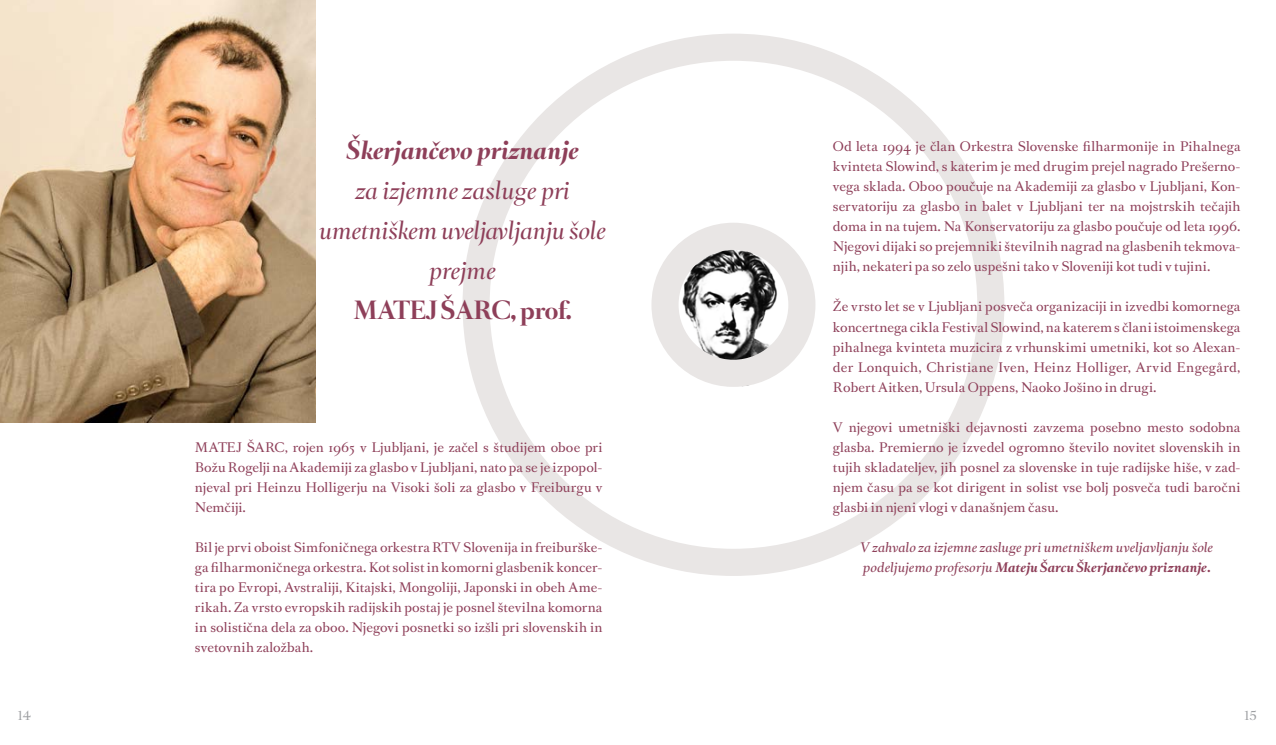
<style>
.page{position:relative;width:1276px;height:745px;background:#fff}
.page>*{position:absolute;margin:0;border:0;box-sizing:border-box;transform-origin:0 0}
.t1{font:italic 22.5px/40px "Romain BP Headline";letter-spacing:-.01em;color:#8e3f59;text-align:center}
.t2{font:italic 700 22.5px "Romain BP Headline";color:#8e3f59}
.t3{font:700 22.5px "Romain BP Headline";color:#8e3f59}
.t4{font:12.5px/20px "Romain BP Text";letter-spacing:.01em;color:#8e3f59;text-align:justify}
.t5{font:italic 12.5px/20px "Romain BP Text";letter-spacing:.01em;color:#8e3f59}
.t6{font:12.5px "Romain BP Headline";color:#9d9fa2}
.s1{font-weight:700}
</style>
<div class="page">
<img style="left:0;top:0;width:315px;height:422px">
<svg style="left:462px;top:34px;width:542px;height:541px"></svg>
<svg style="left:651px;top:222px;width:164px;height:164px"></svg>
<h1 class="t2" style="left:346px;top:138px;width:234px">Škerjančevo priznanje</h1>
<h1 class="t1" style="left:319px;top:171px;width:288px">za izjemne zasluge pri umetniškem uveljavljanju šole prejme</h1>
<h1 class="t3" style="left:353px;top:298px;width:219px">MATEJ ŠARC, prof.</h1>
<p class="t4" style="left:195px;top:436px;width:409px">MATEJ ŠARC, rojen 1965 v Ljubljani, je začel s študijem oboe pri Božu Rogelji na Akademiji za glasbo v Ljubljani, nato pa se je izpopol&shy;njeval pri Heinzu Holligerju na Visoki šoli za glasbo v Freiburgu v Nemčiji.</p>
<p class="t4" style="left:195px;top:536px;width:409px">Bil je prvi oboist Simfoničnega orkestra RTV Slovenija in freiburške&shy;ga filharmoničnega orkestra. Kot solist in komorni glasbenik koncer&shy;tira po Evropi, Avstraliji, Kitajski, Mongoliji, Japonski in obeh Ame&shy;rikah. Za vrsto evropskih radijskih postaj je posnel številna komorna in solistična dela za oboo. Njegovi posnetki so izšli pri slovenskih in svetovnih založbah.</p>
<p class="t4" style="left:833px;top:135px;width:409px">Od leta 1994 je član Orkestra Slovenske filharmonije in Pihalnega kvinteta Slowind, s katerim je med drugim prejel nagrado Prešerno&shy;vega sklada. Oboo poučuje na Akademiji za glasbo v Ljubljani, Kon&shy;servatoriju za glasbo in balet v Ljubljani ter na mojstrskih tečajih doma in na tujem. Na Konservatoriju za glasbo poučuje od leta 1996.<br>Njegovi dijaki so prejemniki številnih nagrad na glasbenih tekmova&shy;njih, nekateri pa so zelo uspešni tako v Sloveniji kot tudi v tujini.</p>
<p class="t4" style="left:833px;top:295px;width:409px">Že vrsto let se v Ljubljani posveča organizaciji in izvedbi komornega koncertnega cikla Festival Slowind, na katerem s člani istoimenskega pihalnega kvinteta muzicira z vrhunskimi umetniki, kot so Alexan&shy;der Lonquich, Christiane Iven, Heinz Holliger, Arvid Engegård, Robert Aitken, Ursula Oppens, Naoko Jošino in drugi.</p>
<p class="t4" style="left:833px;top:415px;width:409px">V njegovi umetniški dejavnosti zavzema posebno mesto sodobna glasba. Premierno je izvedel ogromno število novitet slovenskih in tujih skladateljev, jih posnel za slovenske in tuje radijske hiše, v zad&shy;njem času pa se kot dirigent in solist vse bolj posveča tudi baročni glasbi in njeni vlogi v današnjem času.</p>
<p class="t5" style="left:860px;top:535px;width:354px">V zahvalo za izjemne zasluge pri umetniškem uveljavljanju šole podeljujemo profesorju <span class="s1">Mateju Šarcu Škerjančevo priznanje.</span></p>
<p class="t6" style="left:18px;top:707px;width:15px">14</p>
<p class="t6" style="left:1244px;top:707px;width:14px">15</p>
</div>
